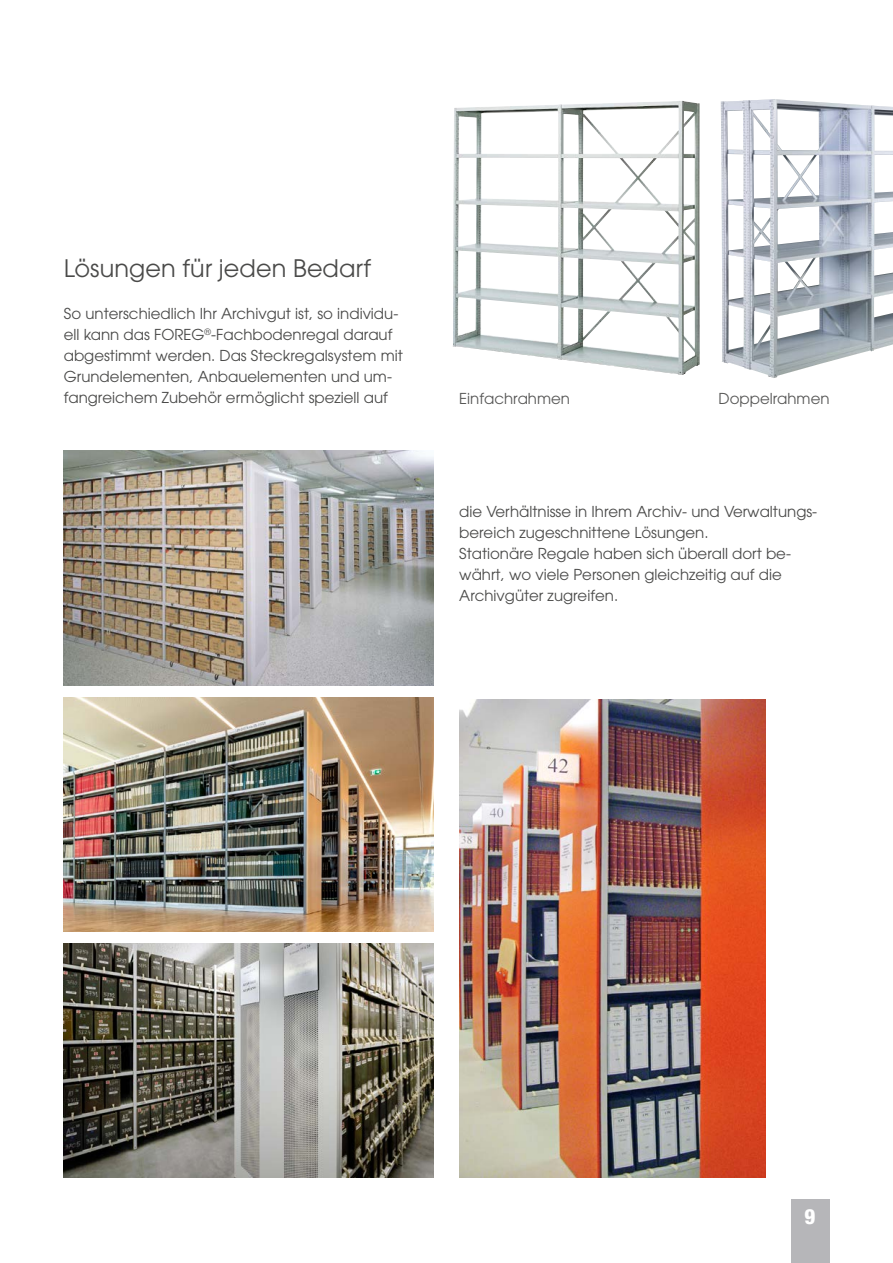
<style>
.page{position:relative;width:893px;height:1263px;background:#fff}
.page>*{position:absolute;margin:0;border:0;box-sizing:border-box;transform-origin:0 0}
.t1{font:24px "ITC Avant Garde Pro";letter-spacing:.005em;color:#4a4a49}
.t2{font:800 condensed 21px "Helvetica Neue LT Pro";color:#fff}
.Fließtext{font:15px/21px "ITC Avant Garde Pro";color:#4a4a49}
.t3{font:15px "ITC Avant Garde Pro";color:#575756}
</style>
<div class="page">
<div style="left:791px;top:1199px;width:38px;height:64px;background:#b6b6b9"></div>
<img style="left:453px;top:101px;width:247px;height:274px">
<img style="left:721px;top:99px;width:172px;height:279px">
<img style="left:64px;top:697px;width:370px;height:235px">
<img style="left:64px;top:451px;width:370px;height:234px">
<img style="left:64px;top:943px;width:370px;height:235px">
<img style="left:459px;top:699px;width:306px;height:479px">
<h3 class="t1" style="left:64px;top:253px;width:309px">Lösungen für jeden Bedarf</h3>
<p class="Fließtext" style="left:64px;top:303px;width:336px">So unterschiedlich Ihr Archivgut ist, so individu&shy;ell kann das FOREG<sup>®</sup>-Fachbodenregal darauf</p>
<p class="Fließtext" style="left:64px;top:345px;width:341px">abgestimmt werden. Das Steckregalsystem mit</p>
<p class="Fließtext" style="left:64px;top:366px;width:330px">Grundelementen, Anbauelementen und um&shy;fangreichem Zubehör ermöglicht speziell auf</p>
<p class="t3" style="left:459px;top:390px;width:112px">Einfachrahmen</p>
<p class="t3" style="left:719px;top:390px;width:112px">Doppelrahmen</p>
<p class="Fließtext" style="left:459px;top:501px;width:359px">die Verhältnisse in Ihrem Archiv- und Verwaltungs&shy;bereich zugeschnittene Lösungen.</p>
<p class="Fließtext" style="left:459px;top:543px;width:333px">Stationäre Regale haben sich überall dort be&shy;währt, wo viele Personen gleichzeitig auf die<br>Archivgüter zugreifen.</p>
<h2 class="t2" style="left:805px;top:1203px;width:12px">9</h2>
</div>
